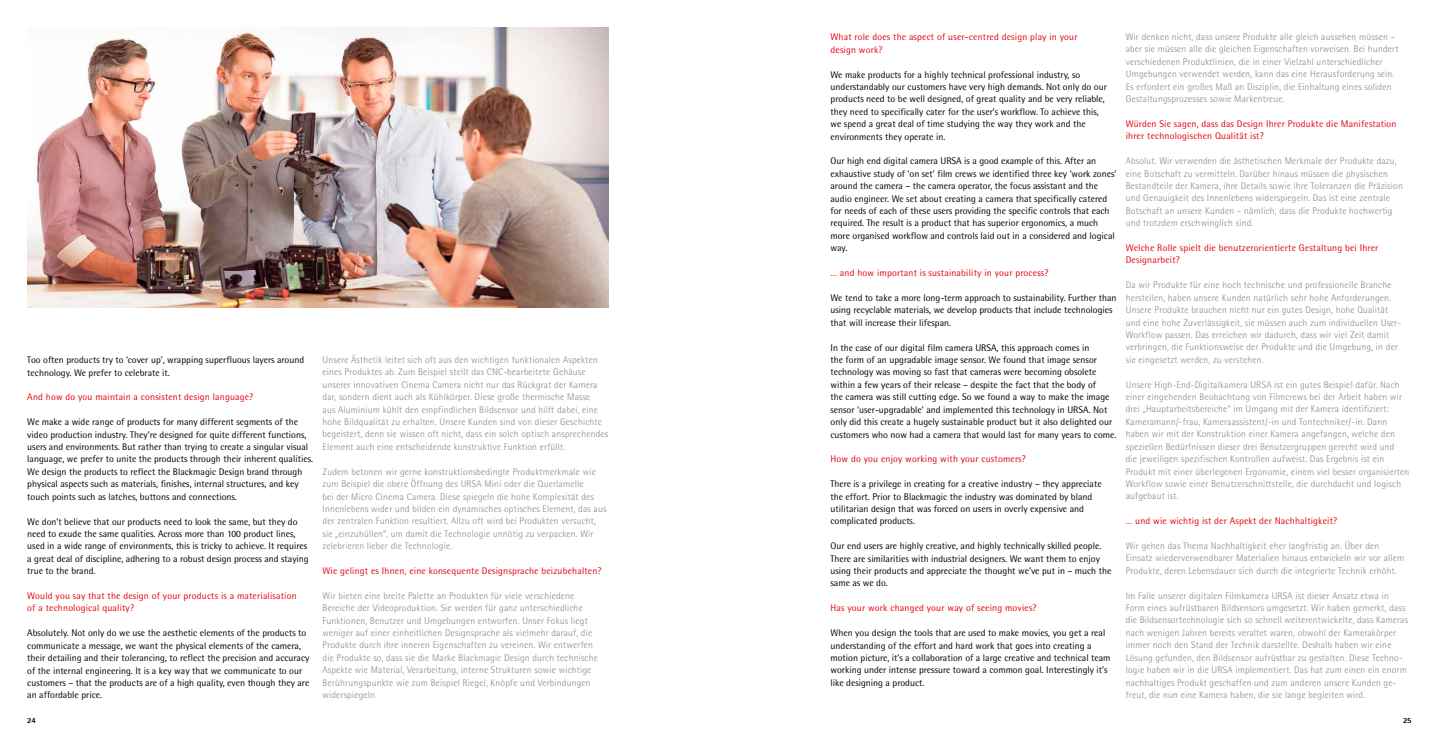
<style>
.page{position:relative;width:1439px;height:750px;background:#fff}
.page>*{position:absolute;margin:0;border:0;box-sizing:border-box;transform-origin:0 0}
.t1{font:300 9.62px/12.4px "Rotis Semi Sans Pro";letter-spacing:.02em;color:#868786}
.t2{font:9.62px/12.4px "Rotis Semi Sans Pro";color:#000}
.t3{font:9.62px/12.4px "Rotis Semi Sans Pro";letter-spacing:.02em;color:#e3000b}
.t4{font:800 7.88px "Rotis Semi Sans Pro";color:#000}
</style>
<div class="page">
<img style="left:27px;top:28px;width:581px;height:279px">
<p class="t2" style="left:27px;top:353px;width:278px">Too often products try to ‘cover up’, wrapping superfluous layers around technology. We prefer to celebrate it.</p>
<p class="t3" style="left:27px;top:390px;width:227px">And how do you maintain a consistent design language?</p>
<p class="t2" style="left:27px;top:415px;width:287px">We make a wide range of products for many different segments of the video production industry. They’re designed for quite different functions, users and environments. But rather than trying to create a singular visual language, we prefer to unite the products through their inherent qualities.<br>We design the products to reflect the Blackmagic Design brand through physical aspects such as materials, finishes, internal structures, and key touch points such as latches, buttons and connections.</p>
<p class="t2" style="left:27px;top:514px;width:283px">We don’t believe that our products need to look the same, but they do need to exude the same qualities. Across more than 100 product lines, used in a wide range of environments, this is tricky to achieve. It requires a great deal of discipline, adhering to a robust design process and staying true to the brand.</p>
<p class="t3" style="left:27px;top:589px;width:271px">Would you say that the design of your products is a materialisation of a technological quality?</p>
<p class="t2" style="left:27px;top:626px;width:284px">Absolutely. Not only do we use the aesthetic elements of the products to communicate a message, we want the physical elements of the camera, their detailing and their tolerancing, to reflect the precision and accuracy of the internal engineering. It is a key way that we communicate to our customers – that the products are of a high quality, even though they are an affordable price.</p>
<p class="t1" style="left:322px;top:353px;width:287px">Unsere Ästhetik leitet sich oft aus den wichtigen funktionalen Aspekten eines Produktes ab. Zum Beispiel stellt das CNC-bearbeitete Gehäuse unserer innovativen Cinema Camera nicht nur das Rückgrat der Kamera dar, sondern dient auch als Kühlkörper. Diese große thermische Masse<br>aus Aluminium kühlt den empfindlichen Bildsensor und hilft dabei, eine hohe Bildqualität zu erhalten. Unsere Kunden sind von dieser Geschichte begeistert, denn sie wissen oft nicht, dass ein solch optisch ansprechendes Element auch eine entscheidende konstruktive Funktion erfüllt.</p>
<p class="t1" style="left:322px;top:465px;width:285px">Zudem betonen wir gerne konstruktionsbedingte Produktmerkmale wie zum Beispiel die obere Öffnung des URSA Mini oder die Querlamelle<br>bei der Micro Cinema Camera. Diese spiegeln die hohe Komplexität des Innenlebens wider und bilden ein dynamisches optisches Element, das aus der zentralen Funktion resultiert. Allzu oft wird bei Produkten versucht, sie „einzuhüllen“, um damit die Technologie unnötig zu verpacken. Wir zelebrieren lieber die Technologie.</p>
<p class="t3" style="left:322px;top:564px;width:280px">Wie gelingt es Ihnen, eine konsequente Designsprache beizubehalten?</p>
<p class="t1" style="left:322px;top:589px;width:277px">Wir bieten eine breite Palette an Produkten für viele verschiedene Bereiche der Videoproduktion. Sie werden für ganz unterschiedliche Funktionen, Benutzer und Umgebungen entworfen. Unser Fokus liegt weniger auf einer einheitlichen Designsprache als vielmehr darauf, die Produkte durch ihre inneren Eigenschaften zu vereinen. Wir entwerfen die Produkte so, dass sie die Marke Blackmagic Design durch technische Aspekte wie Material, Verarbeitung, interne Strukturen sowie wichtige Berührungspunkte wie zum Beispiel Riegel, Knöpfe und Verbindungen widerspiegeln.</p>
<p class="t3" style="left:830px;top:31px;width:249px">What role does the aspect of user-centred design play in your design work?</p>
<p class="t2" style="left:830px;top:68px;width:278px">We make products for a highly technical professional industry, so understandably our customers have very high demands. Not only do our products need to be well designed, of great quality and be very reliable, they need to specifically cater for the user’s workflow. To achieve this, we spend a great deal of time studying the way they work and the environments they operate in.</p>
<p class="t2" style="left:830px;top:155px;width:287px">Our high end digital camera URSA is a good example of this. After an exhaustive study of ‘on set’ film crews we identified three key ‘work zones’ around the camera – the camera operator, the focus assistant and the audio engineer. We set about creating a camera that specifically catered for needs of each of these users providing the specific controls that each required. The result is a product that has superior ergonomics, a much more organised workflow and controls laid out in a considered and logical way.</p>
<p class="t3" style="left:830px;top:266px;width:219px">… and how important is sustainability in your process?</p>
<p class="t2" style="left:830px;top:291px;width:287px">We tend to take a more long-term approach to sustainability. Further than using recyclable materials, we develop products that include technologies that will increase their lifespan.</p>
<p class="t2" style="left:830px;top:341px;width:287px">In the case of our digital film camera URSA, this approach comes in<br>the form of an upgradable image sensor. We found that image sensor technology was moving so fast that cameras were becoming obsolete within a few years of their release – despite the fact that the body of<br>the camera was still cutting edge. So we found a way to make the image sensor ‘user-upgradable’ and implemented this technology in URSA. Not only did this create a hugely sustainable product but it also delighted our customers who now had a camera that would last for many years to come.</p>
<p class="t3" style="left:830px;top:452px;width:197px">How do you enjoy working with your customers?</p>
<p class="t2" style="left:830px;top:477px;width:273px">There is a privilege in creating for a creative industry – they appreciate the effort. Prior to Blackmagic the industry was dominated by bland utilitarian design that was forced on users in overly expensive and complicated products.</p>
<p class="t2" style="left:830px;top:539px;width:282px">Our end users are highly creative, and highly technically skilled people.<br>There are similarities with industrial designers. We want them to enjoy using their products and appreciate the thought we’ve put in – much the same as we do.</p>
<p class="t3" style="left:830px;top:601px;width:207px">Has your work changed your way of seeing movies?</p>
<p class="t2" style="left:830px;top:626px;width:282px">When you design the tools that are used to make movies, you get a real understanding of the effort and hard work that goes into creating a motion picture, it’s a collaboration of a large creative and technical team working under intense pressure toward a common goal. Interestingly it’s like designing a product.</p>
<p class="t1" style="left:1125px;top:31px;width:274px">Wir denken nicht, dass unsere Produkte alle gleich aussehen müssen – aber sie müssen alle die gleichen Eigenschaften vorweisen. Bei hundert verschiedenen Produktlinien, die in einer Vielzahl unterschiedlicher Umgebungen verwendet werden, kann das eine Herausforderung sein.<br>Es erfordert ein großes Maß an Disziplin, die Einhaltung eines soliden Gestaltungsprozesses sowie Markentreue.</p>
<p class="t3" style="left:1125px;top:117px;width:272px">Würden Sie sagen, dass das Design Ihrer Produkte die Manifestation ihrer technologischen Qualität ist?</p>
<p class="t1" style="left:1125px;top:155px;width:278px">Absolut. Wir verwenden die ästhetischen Merkmale der Produkte dazu, eine Botschaft zu vermitteln. Darüber hinaus müssen die physischen Bestandteile der Kamera, ihre Details sowie ihre Toleranzen die Präzision und Genauigkeit des Innenlebens widerspiegeln. Das ist eine zentrale Botschaft an unsere Kunden – nämlich, dass die Produkte hochwertig und trotzdem erschwinglich sind.</p>
<p class="t3" style="left:1125px;top:241px;width:254px">Welche Rolle spielt die benutzerorientierte Gestaltung bei Ihrer<br>Designarbeit?</p>
<p class="t1" style="left:1125px;top:279px;width:277px">Da wir Produkte für eine hoch technische und professionelle Branche herstellen, haben unsere Kunden natürlich sehr hohe Anforderungen.<br>Unsere Produkte brauchen nicht nur ein gutes Design, hohe Qualität und eine hohe Zuverlässigkeit, sie müssen auch zum individuellen User-Workflow passen. Das erreichen wir dadurch, dass wir viel Zeit damit verbringen, die Funktionsweise der Produkte und die Umgebung, in der sie eingesetzt werden, zu verstehen.</p>
<p class="t1" style="left:1125px;top:378px;width:285px">Unsere High-End-Digitalkamera URSA ist ein gutes Beispiel dafür. Nach einer eingehenden Beobachtung von Filmcrews bei der Arbeit haben wir drei „Hauptarbeitsbereiche“ im Umgang mit der Kamera identifiziert:<br>Kameramann/-frau, Kameraassistent/-in und Tontechniker/-in. Dann haben wir mit der Konstruktion einer Kamera angefangen, welche den speziellen Bedürfnissen dieser drei Benutzergruppen gerecht wird und<br>die jeweiligen spezifischen Kontrollen aufweist. Das Ergebnis ist ein Produkt mit einer überlegenen Ergonomie, einem viel besser organisierten Workflow sowie einer Benutzerschnittstelle, die durchdacht und logisch aufgebaut ist.</p>
<p class="t3" style="left:1125px;top:514px;width:213px">… und wie wichtig ist der Aspekt der Nachhaltigkeit?</p>
<p class="t1" style="left:1125px;top:539px;width:280px">Wir gehen das Thema Nachhaltigkeit eher langfristig an. Über den<br>Einsatz wiederverwendbarer Materialien hinaus entwickeln wir vor allem<br>Produkte, deren Lebensdauer sich durch die integrierte Technik erhöht.</p>
<p class="t1" style="left:1125px;top:589px;width:284px">Im Falle unserer digitalen Filmkamera URSA ist dieser Ansatz etwa in Form eines aufrüstbaren Bildsensors umgesetzt. Wir haben gemerkt, dass die Bildsensortechnologie sich so schnell weiterentwickelte, dass Kameras nach wenigen Jahren bereits veraltet waren, obwohl der Kamerakörper immer noch den Stand der Technik darstellte. Deshalb haben wir eine Lösung gefunden, den Bildsensor aufrüstbar zu gestalten. Diese Techno&shy;logie haben wir in die URSA implementiert. Das hat zum einen ein enorm nachhaltiges Produkt geschaffen und zum anderen unsere Kunden ge&shy;freut, die nun eine Kamera haben, die sie lange begleiten wird.</p>
<p class="t4" style="left:27px;top:715px;width:10px">24</p>
<p class="t4" style="left:1403px;top:715px;width:10px">25</p>
</div>
